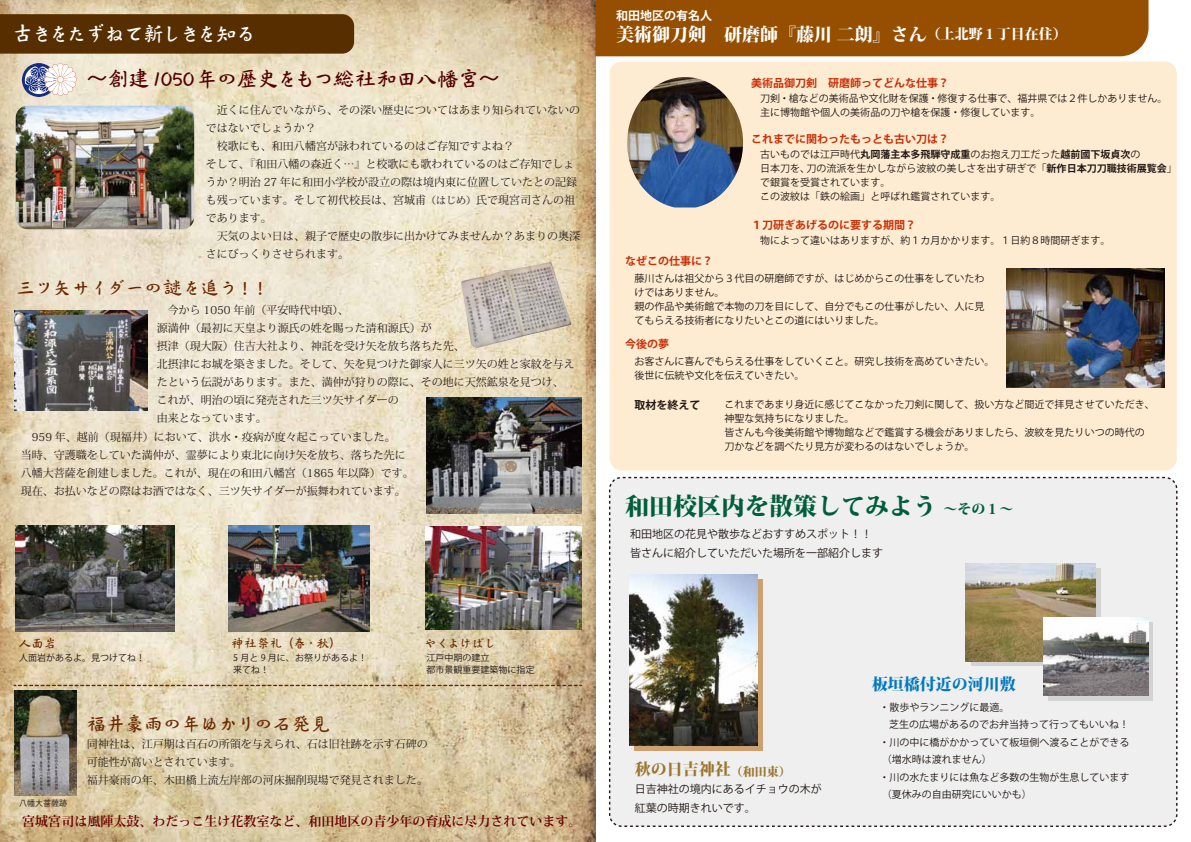
<style>
.page{position:relative;width:1191px;height:842px;background:#fff}
.page>*{position:absolute;margin:0;border:0;box-sizing:border-box;transform-origin:0 0}
.t1{font:24px "DF Dan Kai Sho Std W5";letter-spacing:-.14em;color:#530000}
.t2{font:800 24px "Koz Min Pro";color:#005e3c}
.t3{font:24px "DF Dan Kai Sho Std W5";letter-spacing:-.225em;color:#fff}
.t4{font:21px "DF Dan Kai Sho Std W5";letter-spacing:-.115em;color:#6b2800}
.t5{font:800 18px "Koz Min Pro";color:#fff}
.t6{font:800 16px "Koz Min Pro";color:#9b7832}
.t7{font:800 16px "Koz Min Pro";color:#0079c0}
.t8{font:14px "DF Dan Kai Sho Std W5";letter-spacing:-.105em;color:#6b2800}
.t9{font:700 13px "Koz Min Pro";color:#680000}
.t10{font:700 12px "Koz Go Pro";color:#fff}
.t11{font:11px/18px "Koz Min Pro";color:#221815}
.t12{font:11px/19.2px "Koz Go Pro";color:#221815}
.t13{font:700 11px "Koz Go Pro";color:#c92f07}
.t14{font:700 11px "Koz Go Pro";color:#221815}
.t15{font:10px/14px "Koz Go Pro";color:#221815}
.t16{font:9px/12px "Koz Go Pro";color:#221815}
.t17{font:8px "Koz Go Pro";color:#221815}
.s1{font-size:10px}
.s2{font-size:14px}
.s3{font-weight:700}
.s4{font-size:12px}
</style>
<div class="page">
<img style="left:0;top:0;width:595px;height:842px">
<div style="left:0;top:14px;width:354px;height:40px;background:#562e00"></div>
<img style="left:16px;top:106px;width:178px;height:123px">
<img style="left:15px;top:525px;width:160px;height:106px">
<img style="left:461px;top:262px;width:110px;height:86px">
<img style="left:14px;top:691px;width:62px;height:105px">
<img style="left:426px;top:526px;width:155px;height:104px">
<svg style="left:14px;top:685px;width:567px;height:1px"></svg>
<img style="left:427px;top:397px;width:154px;height:116px">
<img style="left:14px;top:310px;width:133px;height:100px">
<img style="left:228px;top:525px;width:142px;height:106px">
<svg style="left:22px;top:63px;width:55px;height:34px"></svg>
<div style="left:609px;top:477px;width:567px;height:349px;background:#efefef;border-radius:12px"></div>
<div style="left:609px;top:61px;width:567px;height:409px;background:#feecd2;border-radius:12px"></div>
<div style="left:595px;top:0;width:553px;height:56px;background:#964f00"></div>
<div style="left:1048px;top:622px;width:104px;height:78px;background:#d3d3d4"></div>
<svg style="left:971px;top:569px;width:129px;height:97px"></svg>
<img style="left:965px;top:564px;width:130px;height:97px">
<img style="left:1043px;top:618px;width:105px;height:78px">
<img style="left:1007px;top:269px;width:157px;height:118px">
<img style="left:627px;top:77px;width:116px;height:130px">
<div style="left:634px;top:579px;width:129px;height:171px;background:#cda16f"></div>
<img style="left:629px;top:574px;width:129px;height:171px">
<p class="t3" style="left:11px;top:21px;width:248px">古きをたずねて新しきを知る</p>
<p class="t1" style="left:85px;top:66px;width:417px">～創建1050 年の歴史をもつ総社和田八幡宮～</p>
<p class="t11" style="left:206px;top:101px;width:376px">　近くに住んでいながら、その深い歴史についてはあまり知られていないのではないでしょうか？<br>　校歌にも、和田八幡宮が詠われているのはご存知ですよね？<br>そして、『和田八幡の森近く…』と校歌にも歌われているのはご存知でしょうか？明治 27 年に和田小学校が設立の際は境内東に位置していたとの記録も残っています。そして初代校長は、宮城甫<span class="s1">（はじめ）</span>氏で現宮司さんの祖であります。<br>　天気のよい日は、親子で歴史の散歩に出かけてみませんか？あまりの奥深さにびっくりさせられます。</p>
<p class="t4" style="left:15px;top:276px;width:257px">三ツ矢サイダーの謎を追う！！</p>
<p class="t11" style="left:157px;top:301px;width:419px">　今から 1050 年前（平安時代中頃）、<br>源満仲（最初に天皇より源氏の姓を賜った清和源氏）が<br>摂津（現大阪）住吉大社より、神託を受け矢を放ち落ちた先、<br>北摂津にお城を築きました。そして、矢を見つけた御家人に三ツ矢の姓と家紋を与えたという伝説があります。また、満仲が狩りの際に、その地に天然鉱泉を見つけ、これが、明治の頃に発売された三ツ矢サイダーの<br>由来となっています。</p>
<p class="t11" style="left:21px;top:427px;width:394px">　959 年、越前（現福井）において、洪水・疫病が度々起こっていました。<br>当時、守護職をしていた満仲が、霊夢により東北に向け矢を放ち、落ちた先に八幡大菩薩を創建しました。これが、現在の和田八幡宮（1865 年以降）です。現在、お払いなどの際はお酒ではなく、三ツ矢サイダーが振舞われています。</p>
<p class="t8" style="left:18px;top:635px;width:41px">人面岩</p>
<p class="t8" style="left:231px;top:635px;width:114px">神社祭礼（春・秋）</p>
<p class="t16" style="left:19px;top:652px;width:127px">人面岩があるよ。見つけてね！</p>
<p class="t16" style="left:233px;top:652px;width:135px">5 月と 9 月に、お祭りがあるよ！来てね！</p>
<p class="t4" style="left:86px;top:712px;width:246px">福井豪雨の年ゆかりの石発見</p>
<p class="t8" style="left:423px;top:635px;width:75px">やくよけばし</p>
<p class="t16" style="left:426px;top:652px;width:109px">江戸中期の建立<br>都市景観重要建築物に指定</p>
<p class="t17" style="left:19px;top:798px;width:49px">八幡大菩薩跡</p>
<p class="t11" style="left:87px;top:734px;width:342px">同神社は、江戸期は百石の所領を与えられ、石は旧社跡を示す石碑の可能性が高いとされています。<br>福井豪雨の年、木田橋上流左岸部の河床掘削現場で発見されました。</p>
<p class="t9" style="left:22px;top:812px;width:561px">宮城宮司は風陣太鼓、わだっこ生け花教室など、和田地区の青少年の育成に尽力されています。</p>
<p class="t10" style="left:616px;top:8px;width:97px">和田地区の有名人</p>
<p class="t5" style="left:616px;top:21px;width:452px">美術御刀剣　研磨師『藤川 二朗』さん<span class="s2">（上北野１丁目在住）</span></p>
<p class="t13" style="left:751px;top:76px;width:199px">美術品御刀剣　研磨師ってどんな仕事？</p>
<p class="t15" style="left:760px;top:92px;width:408px">刀剣・槍などの美術品や文化財を保護・修復する仕事で、福井県では２件しかありません。主に博物館や個人の美術品の刀や槍を保護・修復しています。</p>
<p class="t13" style="left:751px;top:132px;width:199px">これまでに関わったもっとも古い刀は？</p>
<p class="t15" style="left:760px;top:148px;width:418px">古いものでは江戸時代<span class="s3">丸岡藩主本多飛騨守成重</span>のお抱え刀工だった<span class="s3">越前國下坂貞次</span>の<br>日本刀を、刀の流派を生かしながら波紋の美しさを出す研ぎで「<span class="s3">新作日本刀刀職技術展覧会</span>」で銀賞を受賞されています。<br>この波紋は「鉄の絵画」と呼ばれ鑑賞されています。</p>
<p class="t13" style="left:751px;top:218px;width:166px">１刀研ぎあげるのに要する期間？</p>
<p class="t15" style="left:760px;top:234px;width:351px">物によって違いはありますが、約１カ月かかります。１日約８時間研ぎます。</p>
<p class="t13" style="left:625px;top:254px;width:89px">なぜこの仕事に？</p>
<p class="t15" style="left:634px;top:271px;width:351px">藤川さんは祖父から３代目の研磨師ですが、はじめからこの仕事をしていたわけではありません。<br>親の作品や美術館で本物の刀を目にして、自分でもこの仕事がしたい、人に見てもらえる技術者になりたいとこの道にはいりました。</p>
<p class="t13" style="left:625px;top:337px;width:45px">今後の夢</p>
<p class="t15" style="left:634px;top:354px;width:361px">お客さんに喜んでもらえる仕事をしていくこと。研究し技術を高めていきたい。後世に伝統や文化を伝えていきたい。</p>
<p class="t15" style="left:724px;top:398px;width:431px">これまであまり身近に感じてこなかった刀剣に関して、扱い方など間近で拝見させていただき、神聖な気持ちになりました。<br>皆さんも今後美術館や博物館などで鑑賞する機会がありましたら、波紋を見たりいつの時代の刀かなどを調べたり見方が変わるのはないでしょうか。</p>
<p class="t14" style="left:634px;top:398px;width:67px">取材を終えて</p>
<p class="t2" style="left:625px;top:488px;width:390px">和田校区内を散策してみよう <span class="s2">～その１～</span></p>
<p class="t12" style="left:630px;top:525px;width:254px">和田地区の花見や散歩などおすすめスポット！！皆さんに紹介していただいた場所を一部紹介します</p>
<p class="t6" style="left:634px;top:757px;width:157px">秋の日吉神社<span class="s4">（和田東）</span></p>
<p class="t12" style="left:634px;top:779px;width:188px">日吉神社の境内にあるイチョウの木が紅葉の時期きれいです。</p>
<p class="t7" style="left:872px;top:672px;width:145px">板垣橋付近の河川敷</p>
<p class="t15" style="left:879px;top:700px;width:131px">・散歩やランニングに最適。</p>
<p class="t15" style="left:889px;top:718px;width:241px">芝生の広場があるのでお弁当持って行ってもいいね！</p>
<p class="t15" style="left:879px;top:735px;width:251px">・川の中に橋がかかっていて板垣側へ渡ることができる</p>
<p class="t15" style="left:881px;top:753px;width:111px">（増水時は渡れません）</p>
<p class="t15" style="left:879px;top:770px;width:251px">・川の水たまりには魚など多数の生物が生息しています</p>
<p class="t15" style="left:881px;top:788px;width:152px">（夏休みの自由研究にいいかも）</p>
</div>
